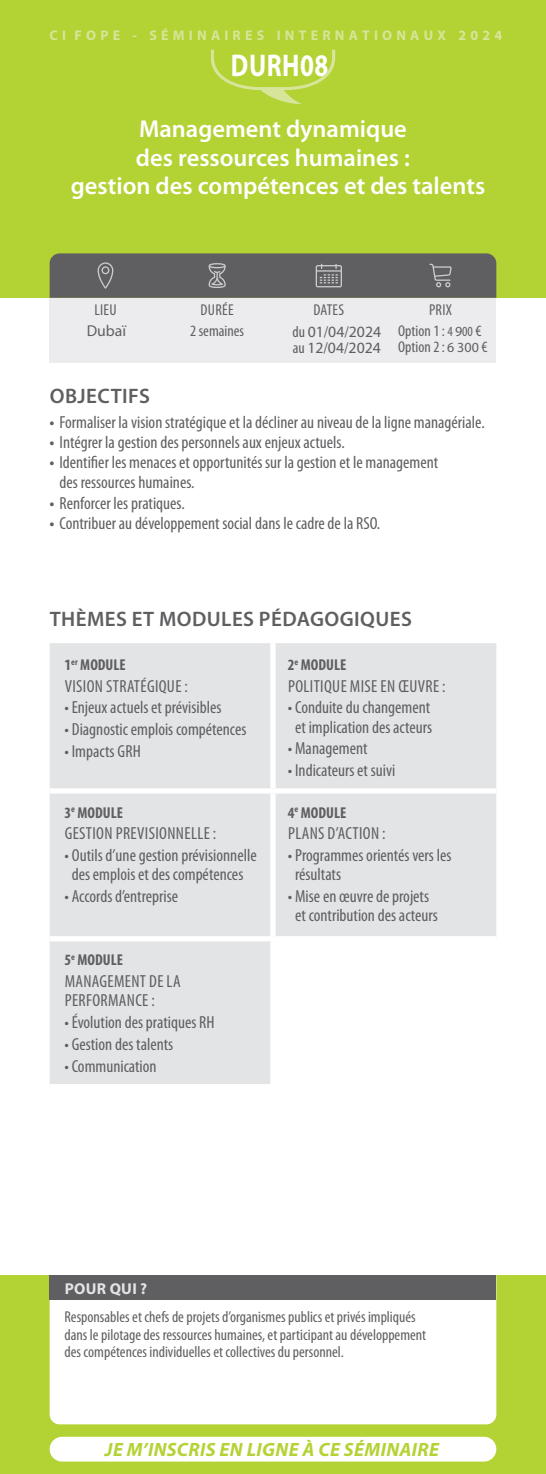
<style>
.page{position:relative;width:546px;height:1474px;background:#fff}
.page>*{position:absolute;margin:0;border:0;box-sizing:border-box;transform-origin:0 0}
.t1{font:700 31.5px "Myriad Pro";letter-spacing:.02em;color:#fff;scale:.8 1}
.t2{font:600 24.5px/28px "Myriad Pro";color:#fff;text-align:center}
.t3{font:600 21px "Myriad Pro";letter-spacing:.02em;color:#5f5f62}
.t4{font:italic 700 19.25px "Myriad Pro";letter-spacing:.02em;color:#b3d234}
.t5{font:condensed 17.5px/19.2px "Myriad Pro";color:#5f5f62;text-align:center}
.t6{font:condensed 17.5px/19.2px "Myriad Pro";letter-spacing:.02em;color:#5f5f62}
.t7{font:condensed 15.75px/21.7px "Myriad Pro";color:#5f5f62;text-align:center}
.t8{font:700 condensed 15.75px "Myriad Pro";color:#5f5f62}
.t9{font:15.75px "Myriad Pro";color:#5f5f62}
.t10{font:700 15.75px "Myriad Pro";letter-spacing:.02em;color:#e3e4e6}
.t11{font:700 14px "Myriad Pro";letter-spacing:.3em;color:#d7e59a}
.s1{font-stretch:normal}
.s2{font-stretch:condensed}
.s3{font-size:14px}
.s4{font-stretch:normal;font-size:14px}
.s5{font-weight:700}
</style>
<div class="page">
<div style="left:0;top:1275px;width:546px;height:198px;background:#b3d234"></div>
<div style="left:50px;top:298px;width:446px;height:64px;background:#ececee"></div>
<div style="left:50px;top:1300px;width:446px;height:124px;background:#fff"></div>
<div style="left:0;top:0;width:546px;height:298px;background:#b3d234"></div>
<svg style="left:50px;top:253px;width:446px;height:45px;background:#636464"></svg>
<div style="left:50px;top:1275px;width:446px;height:25px;background:#5f5f62"></div>
<div style="left:50px;top:643px;width:446px;height:440px;background:#e3e4e6"></div>
<div style="left:273px;top:938px;width:223px;height:148px;background:#fff"></div>
<div style="left:270px;top:643px;width:5px;height:145px;background:#fff"></div>
<div style="left:50px;top:788px;width:223px;height:5px;background:#fff"></div>
<div style="left:273px;top:788px;width:223px;height:5px;background:#fff"></div>
<div style="left:270px;top:793px;width:5px;height:143px;background:#fff"></div>
<div style="left:50px;top:936px;width:223px;height:5px;background:#fff"></div>
<div style="left:273px;top:936px;width:223px;height:5px;background:#fff"></div>
<div style="left:270px;top:941px;width:5px;height:142px;background:#fff"></div>
<svg style="left:211px;top:50px;width:124px;height:54px"></svg>
<div style="left:50px;top:1436px;width:446px;height:25px;background:#fff;border-radius:12px"></div>
<p class="t11" style="left:50px;top:26px;width:454px">CI FOPE - SÉMINAIRES INTERNATIONAUX 2024</p>
<h1 class="t1" style="left:231px;top:45px;width:123px">DURH08</h1>
<h2 class="t2" style="left:71px;top:116px;width:416px">Management dynamique<br>des ressources humaines :<br>gestion des compétences et des talents</h2>
<p class="t7" style="left:94px;top:299px;width:24px">LIEU</p>
<p class="t9" style="left:87px;top:321px;width:41px">Dubaï</p>
<p class="t7" style="left:190px;top:299px;width:55px">DURÉE<br>2 semaines</p>
<p class="t7" style="left:292px;top:298px;width:90px;line-height:22.4px;text-align:left;text-indent:21px">DATES<br>du <span class="s1">01</span>/<span class="s1">04</span>/<span class="s1">2024</span></p>
<p class="t9" style="left:293px;top:338px;width:89px"><span class="s2">au</span> 12<span class="s2">/</span>04<span class="s2">/</span>2024</p>
<p class="t7" style="left:398px;top:299px;width:85px">PRIX<br>Option 1 : <span class="s3">4</span> <span class="s4">9</span><span class="s3">00</span> €</p>
<p class="t7" style="left:398px;top:336px;width:91px">Option 2 : <span class="s4">6 300</span> €</p>
<p class="t3" style="left:50px;top:384px;width:102px">OBJECTIFS</p>
<p class="t5" style="left:50px;top:413px;width:436px"><span class="s5">•</span> Formaliser la vision stratégique et la décliner au niveau de la ligne managériale.</p>
<p class="t5" style="left:50px;top:433px;width:296px"><span class="s5">•</span> Intégrer la gestion des personnels aux enjeux actuels.</p>
<p class="t5" style="left:60px;top:453px;width:380px;line-height:20.1px;text-align:left;text-indent:-10px"><span class="s5">•</span> Identifier les menaces et opportunités sur la gestion et le management des ressources humaines.</p>
<p class="t5" style="left:50px;top:493px;width:137px"><span class="s5">•</span> Renforcer les pratiques.</p>
<p class="t5" style="left:50px;top:513px;width:332px"><span class="s5">•</span> Contribuer au développement social dans le cadre de la RSO.</p>
<p class="t3" style="left:50px;top:607px;width:363px">THÈMES ET MODULES PÉDAGOGIQUES</p>
<p class="t8" style="left:64px;top:654px;width:63px">1<sup>er</sup> MODULE</p>
<p class="t6" style="left:65px;top:676px;width:125px">VISION STRATÉGIQUE :</p>
<p class="t5" style="left:64px;top:698px;width:158px">• Enjeux actuels et prévisibles</p>
<p class="t5" style="left:64px;top:720px;width:183px">• Diagnostic emplois compétences</p>
<p class="t5" style="left:64px;top:741px;width:78px">• Impacts GRH</p>
<p class="t8" style="left:288px;top:654px;width:60px">2<sup>e</sup> MODULE</p>
<p class="t6" style="left:288px;top:676px;width:159px">POLITIQUE MISE EN ŒUVRE :</p>
<p class="t5" style="left:288px;top:698px;width:146px">• Conduite du changement et implication des acteurs</p>
<p class="t5" style="left:288px;top:739px;width:81px">• Management</p>
<p class="t5" style="left:288px;top:761px;width:109px">• Indicateurs et suivi</p>
<p class="t8" style="left:64px;top:802px;width:60px">3<sup>e</sup> MODULE</p>
<p class="t6" style="left:65px;top:824px;width:153px">GESTION PREVISIONNELLE :</p>
<p class="t5" style="left:64px;top:846px;width:194px">• Outils d’une gestion prévisionnelle des emplois et des compétences</p>
<p class="t5" style="left:64px;top:887px;width:115px">• Accords d’entreprise</p>
<p class="t8" style="left:64px;top:950px;width:60px">5<sup>e</sup> MODULE</p>
<p class="t6" style="left:65px;top:972px;width:117px">MANAGEMENT DE LA<br>PERFORMANCE :</p>
<p class="t5" style="left:64px;top:1013px;width:151px">• Évolution des pratiques RH</p>
<p class="t5" style="left:64px;top:1034px;width:110px">• Gestion des talents</p>
<p class="t5" style="left:64px;top:1056px;width:94px">• Communication</p>
<p class="t8" style="left:288px;top:802px;width:60px">4<sup>e</sup> MODULE</p>
<p class="t6" style="left:288px;top:824px;width:99px">PLANS D’ACTION :</p>
<p class="t5" style="left:295px;top:846px;width:158px;text-align:left;text-indent:-7px">• Programmes orientés vers les résultats</p>
<p class="t5" style="left:288px;top:887px;width:151px">• Mise en œuvre de projets et contribution des acteurs</p>
<p class="t10" style="left:65px;top:1278px;width:84px">POUR QUI ?</p>
<p class="t7" style="left:65px;top:1308px;width:363px;line-height:17.5px;text-align:left">Responsables et chefs de projets d’organismes publics et privés impliqués dans le pilotage des ressources humaines, et participant au développement des compétences individuelles et collectives du personnel.</p>
<p class="t4" style="left:105px;top:1437px;width:335px">JE M’INSCRIS EN LIGNE À CE SÉMINAIRE</p>
</div>
